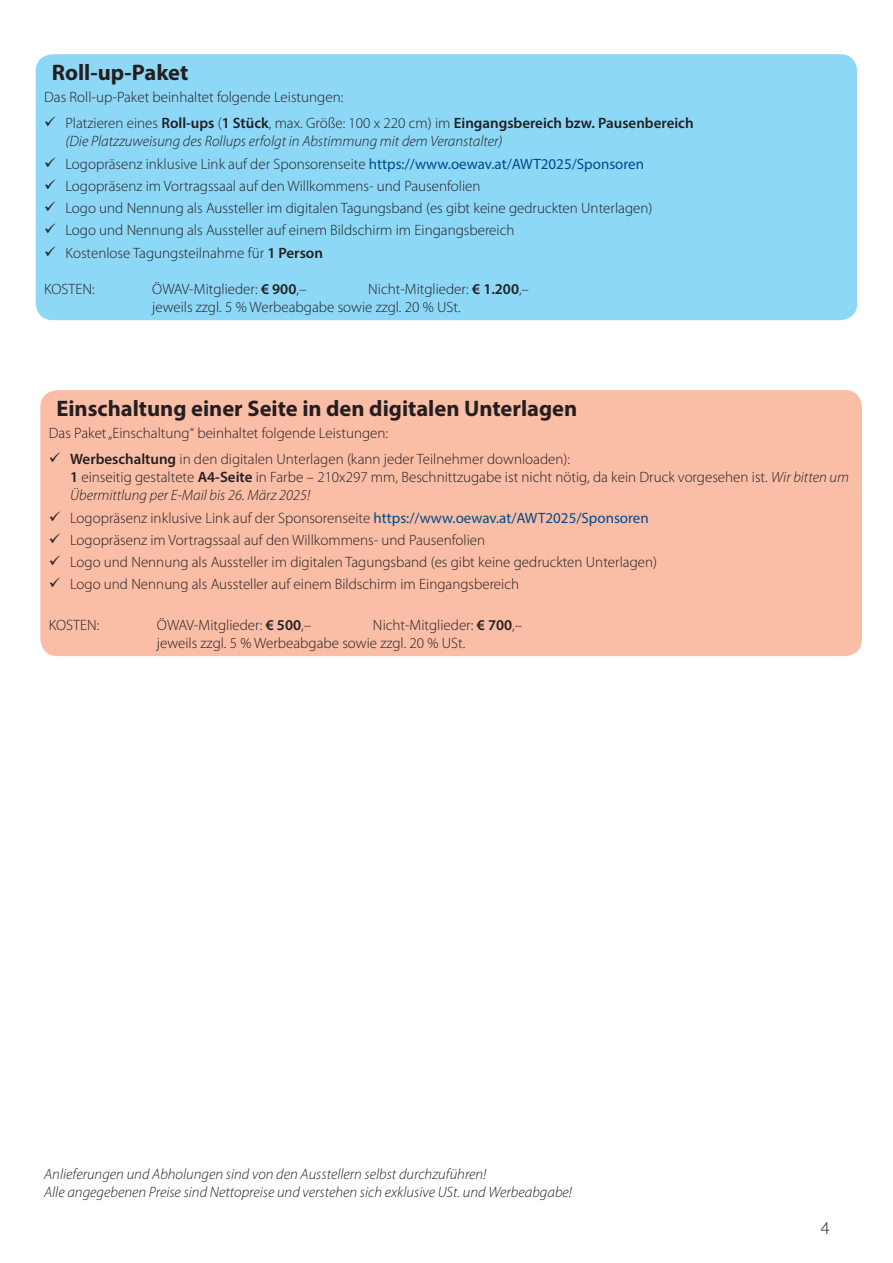
<style>
.page{position:relative;width:893px;height:1263px;background:#fff}
.page>*{position:absolute;margin:0;border:0;box-sizing:border-box;transform-origin:0 0}
.t1{font:700 22.5px "Myriad Pro";color:#231f20}
.t2{font:300 18px "Myriad Pro";color:#231f20}
.t3{font:300 15px/22.2px "Myriad Pro";color:#231f20}
.t4{font:italic 300 15px/18px "Myriad Pro";color:#231f20}
.s1{font-weight:600}
.s2{font-style:italic}
.s3{font-weight:400;color:#004b87}
</style>
<div class="page">
<div style="left:40px;top:390px;width:822px;height:266px;background:#fabda6;border-radius:17px"></div>
<div style="left:36px;top:54px;width:821px;height:266px;background:#8dd7f7;border-radius:17px"></div>
<h1 class="t1" style="left:52px;top:57px;width:138px">Roll-up-Paket</h1>
<p class="t3" style="left:65px;top:83px;width:630px;line-height:26.5px;text-indent:-21px">Das Roll-up-Paket beinhaltet folgende Leistungen:<br>Platzieren eines <span class="s1">Roll-ups</span> (<span class="s1">1 Stück</span>, max. Größe: 100 x 220 cm) im <span class="s1">Eingangsbereich bzw. Pausenbereich</span></p>
<p class="t3" style="left:65px;top:130px;width:589px"><span class="s2">(Die Platzzuweisung des Rollups erfolgt in Abstimmung mit dem Veranstalter)<br></span>Logopräsenz inklusive Link auf der Sponsorenseite <span class="s3">https://www.oewav.at/AWT2025/Sponsoren </span>Logopräsenz im Vortragssaal auf den Willkommens- und Pausenfolien<br>Logo und Nennung als Aussteller im digitalen Tagungsband (es gibt keine gedruckten Unterlagen)<br>Logo und Nennung als Aussteller auf einem Bildschirm im Eingangsbereich<br>Kostenlose Tagungsteilnahme für <span class="s1">1 Person</span></p>
<p class="t3" style="left:44px;top:277px;width:52px">KOSTEN:</p>
<p class="t3" style="left:152px;top:277px;width:156px">ÖWAV-Mitglieder: <span class="s1">€ 900</span>,–</p>
<p class="t3" style="left:152px;top:279px;width:378px;line-height:18px;text-indent:216px">Nicht-Mitglieder: <span class="s1">€ 1.200</span>,– jeweils zzgl. 5 % Werbeabgabe sowie zzgl. 20 % USt.</p>
<h1 class="t1" style="left:56px;top:393px;width:522px">Einschaltung einer Seite in den digitalen Unterlagen</h1>
<p class="t3" style="left:70px;top:419px;width:501px;line-height:26.5px;text-indent:-21px">Das Paket „Einschaltung“ beinhaltet folgende Leistungen:<br><span class="s1">Werbeschaltung</span> in den digitalen Unterlagen (kann jeder Teilnehmer downloaden):</p>
<p class="t3" style="left:70px;top:468px;width:780px;line-height:18px"><span class="s1">1</span> einseitig gestaltete <span class="s1">A4-Seite</span> in Farbe – 210x297 mm, Beschnittzugabe ist nicht nötig, da kein Druck vorgesehen ist. <span class="s2">Wir bitten um<br>Übermittlung per E-Mail bis 26. März 2025!</span></p>
<p class="t3" style="left:70px;top:506px;width:588px">Logopräsenz inklusive Link auf der Sponsorenseite <span class="s3">https://www.oewav.at/AWT2025/Sponsoren </span>Logopräsenz im Vortragssaal auf den Willkommens- und Pausenfolien<br>Logo und Nennung als Aussteller im digitalen Tagungsband (es gibt keine gedruckten Unterlagen)<br>Logo und Nennung als Aussteller auf einem Bildschirm im Eingangsbereich</p>
<p class="t3" style="left:49px;top:613px;width:52px">KOSTEN:</p>
<p class="t3" style="left:157px;top:613px;width:156px">ÖWAV-Mitglieder: <span class="s1">€ 500</span>,–</p>
<p class="t3" style="left:157px;top:615px;width:367px;line-height:18px;text-indent:216px">Nicht-Mitglieder: <span class="s1">€ 700</span>,– jeweils zzgl. 5 % Werbeabgabe sowie zzgl. 20 % USt.</p>
<p class="t4" style="left:44px;top:1165px;width:529px">Anlieferungen und Abholungen sind von den Ausstellern selbst durchzuführen!<br>Alle angegebenen Preise sind Nettopreise und verstehen sich exklusive USt. und Werbeabgabe!</p>
<p class="t2" style="left:821px;top:1217px;width:10px">4</p>
</div>
